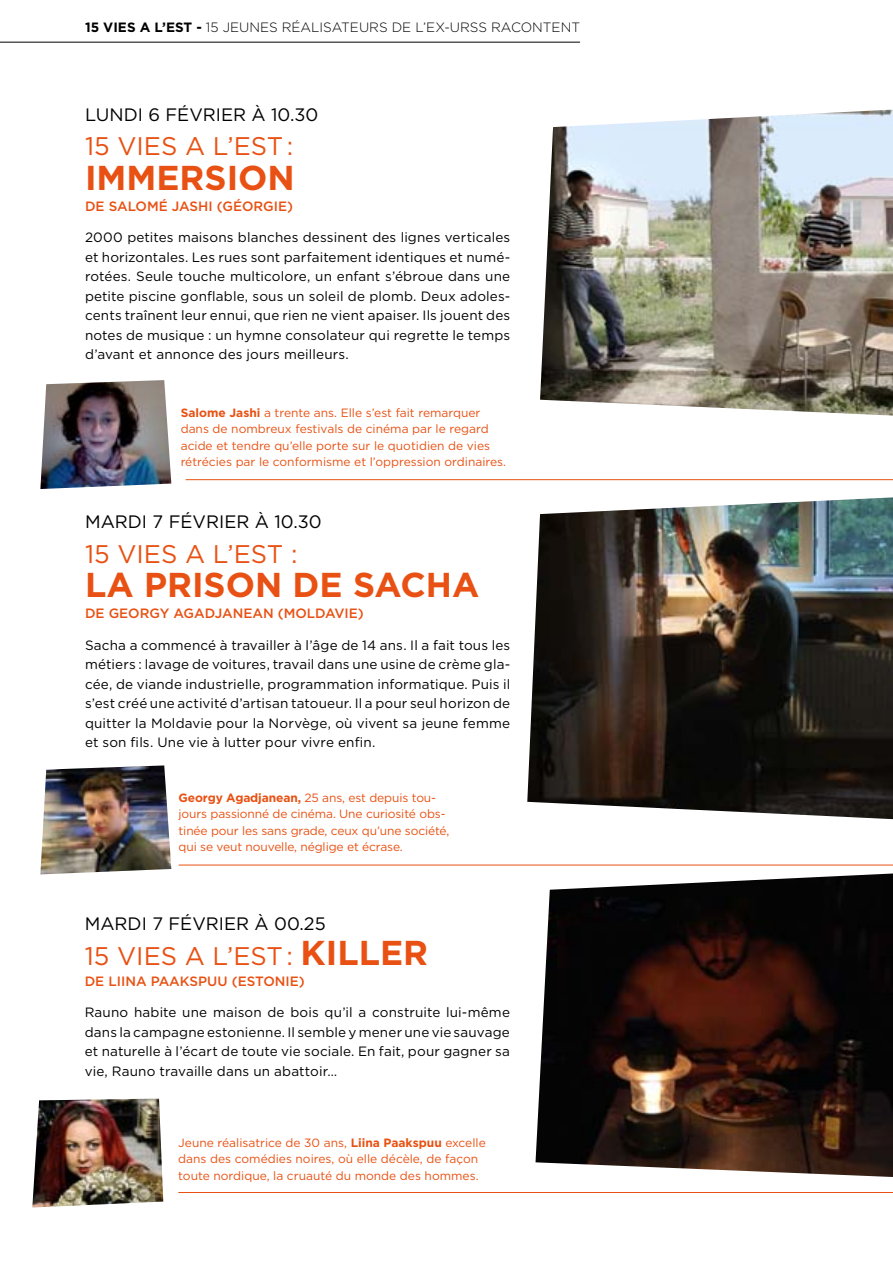
<style>
.page{position:relative;width:893px;height:1263px;background:#fff}
.page>*{position:absolute;margin:0;border:0;box-sizing:border-box;transform-origin:0 0}
.t1{font:700 34.5px "Gotham";color:#e85113}
.t2{font:25.5px "Gotham";letter-spacing:-.01em;color:#e85113}
.t3{font:18px "Gotham";color:#000}
.t4{font:13.5px/19.5px "Gotham";letter-spacing:.01em;color:#000;text-align:justify}
.t5{font:500 13.5px "Gotham";color:#e85113}
.t6{font:300 13.5px "Gotham";color:#000}
.t7{font:700 13.5px "Gotham";color:#000}
.t8{font:12px/16.5px "Gotham";letter-spacing:-.01em;color:#e85113}
.s1{font-weight:700}
.s2{font-weight:700;font-size:34.5px}
</style>
<div class="page">
<hr style="left:0;top:42px;width:580px;height:1px;background:#000">
<hr style="left:186px;top:479px;width:707px;height:1px;background:#e85113">
<hr style="left:179px;top:865px;width:714px;height:1px;background:#e85113">
<img style="left:540px;top:109px;width:353px;height:307px">
<img style="left:527px;top:497px;width:366px;height:322px">
<img style="left:40px;top:380px;width:131px;height:109px">
<img style="left:40px;top:765px;width:131px;height:109px">
<hr style="left:178px;top:1192px;width:715px;height:1px;background:#e85113">
<img style="left:32px;top:1098px;width:131px;height:109px">
<img style="left:535px;top:873px;width:358px;height:304px">
<p class="t7" style="left:85px;top:18px;width:28px">15 VIES</p>
<p class="t7" style="left:140px;top:18px;width:36px">A L’EST</p>
<p class="t6" style="left:196px;top:19px;width:264px"><span class="s1">-</span> 15 JEUNES RÉALISATEURS DE L’EX-URSS</p>
<p class="t6" style="left:491px;top:19px;width:90px">RACONTENT</p>
<h3 class="t3" style="left:85px;top:103px;width:235px">Lundi 6 février à 10.30</h3>
<h2 class="t2" style="left:85px;top:130px;width:210px">15 VIES A L’EST :</h2>
<h1 class="t1" style="left:85px;top:155px;width:23px">Imm</h1>
<h1 class="t1" style="left:157px;top:155px;width:140px">ersion</h1>
<p class="t5" style="left:85px;top:197px;width:210px">DE SALOMÉ JASHI (GÉORGIE)</p>
<p class="t4" style="left:85px;top:227px;width:427px">2000 petites maisons blanches dessinent des lignes verticales et horizontales. Les rues sont parfaitement identiques et numé&shy;rotées. Seule touche multicolore, un enfant s’ébroue dans une petite piscine gonflable, sous un soleil de plomb. Deux adoles&shy;cents traînent leur ennui, que rien ne vient apaiser. I ls jouent des notes de musique : un hymne consolateur qui regrette le temps d’avant et annonce des jours meilleurs.</p>
<p class="t8" style="left:181px;top:404px;width:327px"><span class="s1">Salome Jashi</span> a trente ans. E lle s’est fait remarquer dans de nombreux festivals de cinéma par le regard acide et tendre qu’elle porte sur le quotidien de vies rétrécies par le conformisme et l’oppression ordinaires.</p>
<h3 class="t3" style="left:85px;top:511px;width:238px">Mardi 7 février à 10.30</h3>
<h2 class="t2" style="left:85px;top:538px;width:214px">15 VIES A L’EST :</h2>
<h1 class="t1" style="left:85px;top:562px;width:396px">La prison de Sacha</h1>
<p class="t5" style="left:85px;top:605px;width:280px">DE GEORGY AGADJANEAN (MOLDAVIE)</p>
<p class="t4" style="left:85px;top:635px;width:427px">Sacha a commencé à travailler à l’âge de 14 ans. I l a fait tous les métiers : lavage de voitures, travail dans une usine de crème gla&shy;cée, de viande industrielle, programmation informatique. Puis il s’est créé une activité d’artisan tatoueur. I l a pour seul horizon de quitter la Moldavie pour la Norvège, où vivent sa jeune femme et son fils. U ne vie à lutter pour vivre enfin.</p>
<p class="t8" style="left:179px;top:789px;width:272px"><span class="s1">Georgy Agadjanean,</span> 25 ans, est depuis tou&shy;jours passionné de cinéma. U ne curiosité obs&shy;tinée pour les sans grade, ceux qu’une société, qui se veut nouvelle, néglige et écrase.</p>
<h3 class="t3" style="left:85px;top:912px;width:243px">Mardi 7 février à 00.25</h3>
<h2 class="t2" style="left:85px;top:939px;width:345px">15 VIES A L’EST : <span class="s2">Killer</span></h2>
<p class="t5" style="left:85px;top:972px;width:222px">DE LIINA PAAKSPUU (ESTONIE)</p>
<p class="t4" style="left:85px;top:1002px;width:427px">Rauno habite une maison de bois qu’il a construite lui-même dans la campagne estonienne. I l semble y mener une vie sauvage et naturelle à l’écart de toute vie sociale. En fait, pour gagner sa vie, Rauno travaille dans un abattoir…</p>
<p class="t8" style="left:178px;top:1134px;width:309px">Jeune réalisatrice de 30 ans, <span class="s1">Liina Paakspuu</span> excelle dans des comédies noires, où elle décèle, de façon toute nordique, la cruauté du monde des hommes.</p>
</div>
